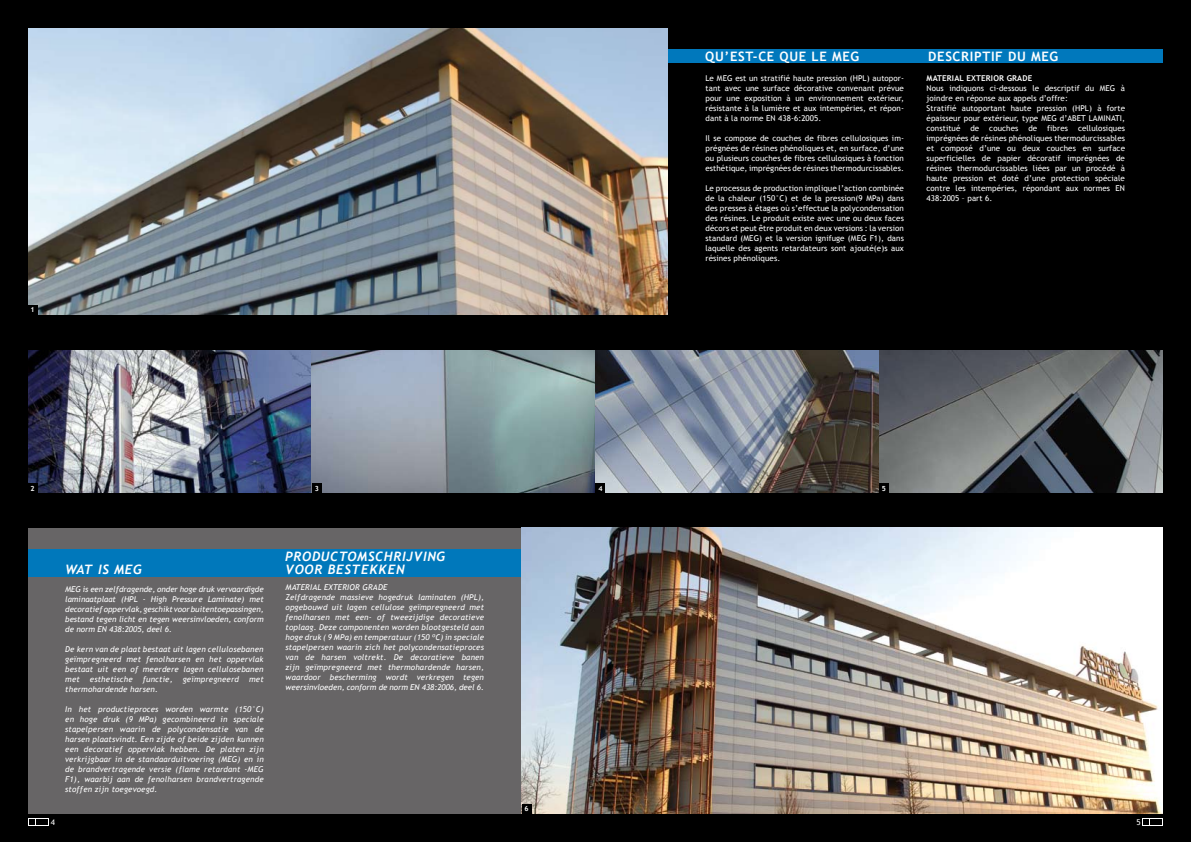
<style>
.page{position:relative;width:1191px;height:842px;background:#000}
.page>*{position:absolute;margin:0;border:0;box-sizing:border-box;transform-origin:0 0}
.t1{font:italic 700 13px/13px "Trebuchet";letter-spacing:.05em;color:#fff}
.t2{font:700 13px "Trebuchet MS";letter-spacing:.05em;color:#fff}
.t3{font:8px/10px "Trebuchet MS";letter-spacing:.01em;color:#fff;text-align:justify}
.t4{font:italic 8px/10px "Trebuchet MS";letter-spacing:.02em;color:#fff;text-align:justify}
.t5{font:700 8px "Trebuchet MS";letter-spacing:.02em;color:#fff}
.t6{font:700 7px "Trebuchet MS";color:#fff}
</style>
<div class="page">
<img style="left:28px;top:28px;width:640px;height:286px">
<img style="left:28px;top:351px;width:1134px;height:141px">
<div style="left:667px;top:50px;width:495px;height:13px;background:#0078bc"></div>
<div style="left:28px;top:528px;width:567px;height:286px;background:#676566"></div>
<img style="left:522px;top:528px;width:640px;height:286px">
<div style="left:29px;top:818px;width:20px;height:8px;background:#fff"></div>
<svg style="left:30px;top:819px;width:18px;height:6px"></svg>
<div style="left:1142px;top:818px;width:21px;height:8px;background:#fff"></div>
<svg style="left:1143px;top:819px;width:19px;height:6px"></svg>
<div style="left:28px;top:305px;width:9px;height:10px;background:#000"></div>
<div style="left:28px;top:483px;width:9px;height:10px;background:#000"></div>
<div style="left:312px;top:483px;width:10px;height:10px;background:#000"></div>
<div style="left:595px;top:483px;width:10px;height:10px;background:#000"></div>
<div style="left:879px;top:483px;width:9px;height:10px;background:#000"></div>
<div style="left:522px;top:804px;width:9px;height:10px;background:#000"></div>
<div style="left:29px;top:549px;width:492px;height:27px;background:#0078bb"></div>
<p class="t6" style="left:31px;top:307px;width:6px">1</p>
<h1 class="t2" style="left:705px;top:51px;width:155px">QU’EST-CE QUE LE MEG</h1>
<h1 class="t2" style="left:928px;top:51px;width:131px">DESCRIPTIF DU MEG</h1>
<p class="t3" style="left:705px;top:74px;width:200px">le MeG est un stratifié haute pression (hpl) autopor&shy;tant avec une surface décorative convenant prévue pour une exposition à un environnement extérieur, résistante à la lumière et aux intempéries, et répon&shy;dant à la norme EN 438-6:2005.</p>
<p class="t3" style="left:705px;top:133px;width:200px">Il se compose de couches de fibres cellulosiques im&shy;prégnées de résines phénoliques et, en surface, d’une ou plusieurs couches de fibres cellulosiques à fonction esthétique, imprégnées de résines thermodurcissables.</p>
<p class="t3" style="left:705px;top:183px;width:200px">Le processus de production implique l’action combinée de la chaleur (150°C) et de la pression(9 MPa) dans des presses à étages où s’effectue la polycondensation des résines. Le produit existe avec une ou deux faces décors et peut être produit en deux versions : la version standard (MEG) et la version ignifuge (MEG F1), dans laquelle des agents retardateurs sont ajouté(e)s aux résines phénoliques.</p>
<p class="t5" style="left:926px;top:75px;width:107px">MATERIAL EXTERIOR GRADE</p>
<p class="t3" style="left:926px;top:83px;width:200px;text-align:left">Nous indiquons ci-dessous le descriptif du MEG à joindre en réponse aux appels d’offre:<br>stratifié autoportant haute pression (hpl) à forte épaisseur pour extérieur, type MEG d’ABET LAMINATI, constitué de couches de fibres cellulosiques imprégnées de résines phénoliques thermodurcissables et composé d’une ou deux couches en surface superficielles de papier décoratif imprégnées de résines thermodurcissables liées par un procédé à haute pression et doté d’une protection spéciale contre les intempéries, répondant aux normes EN 438:2005 – part 6.</p>
<p class="t6" style="left:31px;top:485px;width:6px">2</p>
<p class="t6" style="left:315px;top:485px;width:6px">3</p>
<p class="t6" style="left:598px;top:485px;width:6px">4</p>
<p class="t6" style="left:882px;top:485px;width:6px">5</p>
<h1 class="t1" style="left:65px;top:563px;width:78px">WAT IS MEG</h1>
<p class="t4" style="left:65px;top:585px;width:200px">MEG is een zelfdragende, onder hoge druk vervaardigde laminaatplaat (hPl - high Pressure laminate) met decoratief oppervlak, geschikt voor buitentoepassingen, bestand tegen licht en tegen weersinvloeden, conform de norm En 438:2005, deel 6.</p>
<p class="t4" style="left:65px;top:645px;width:200px">de kern van de plaat bestaat uit lagen cellulosebanen geïmpregneerd met fenolharsen en het oppervlak bestaat uit een of meerdere lagen cellulosebanen met</p>
<p class="t4" style="left:90px;top:675px;width:44px">esthetische</p>
<p class="t4" style="left:143px;top:675px;width:31px">functie,</p>
<p class="t4" style="left:183px;top:675px;width:82px">geïmpregneerd met</p>
<p class="t4" style="left:65px;top:685px;width:94px">thermohardende harsen.</p>
<p class="t4" style="left:65px;top:705px;width:200px">in het productieproces worden warmte (150°c) en hoge druk (9 MPa) gecombineerd in speciale stapelpersen waarin de polycondensatie van de harsen plaatsvindt. Een zijde of beide zijden kunnen een decoratief oppervlak hebben. de platen zijn verkrijgbaar in de standaarduitvoering (MEG) en in de brandvertragende versie (flame retardant -MEG F1), waarbij aan de fenolharsen brandvertragende stoffen zijn toegevoegd.</p>
<h1 class="t1" style="left:285px;top:550px;width:162px">PRODUCTOMSCHRIJVING<br>VOOR BESTEKKEN</h1>
<p class="t4" style="left:285px;top:583px;width:200px;text-align:left">MatErial EXtErior GradE<br>Zelfdragende massieve hogedruk laminaten (hPl), opgebouwd uit lagen cellulose geïmpregneerd met fenolharsen met een- of tweezijdige decoratieve toplaag. deze componenten worden blootgesteld aan hoge druk ( 9 MPa) en temperatuur (150 ºc) in speciale stapelpersen waarin zich het polycondensatieproces van de harsen voltrekt. de decoratieve banen zijn geïmpregneerd met thermohardende harsen, waardoor bescherming wordt verkregen tegen weersinvloeden, conform de norm En 438:2006, deel 6.</p>
<p class="t6" style="left:524px;top:806px;width:6px">6</p>
<p class="t3" style="left:51px;top:818px;width:6px">4</p>
<p class="t3" style="left:1136px;top:818px;width:6px">5</p>
</div>
